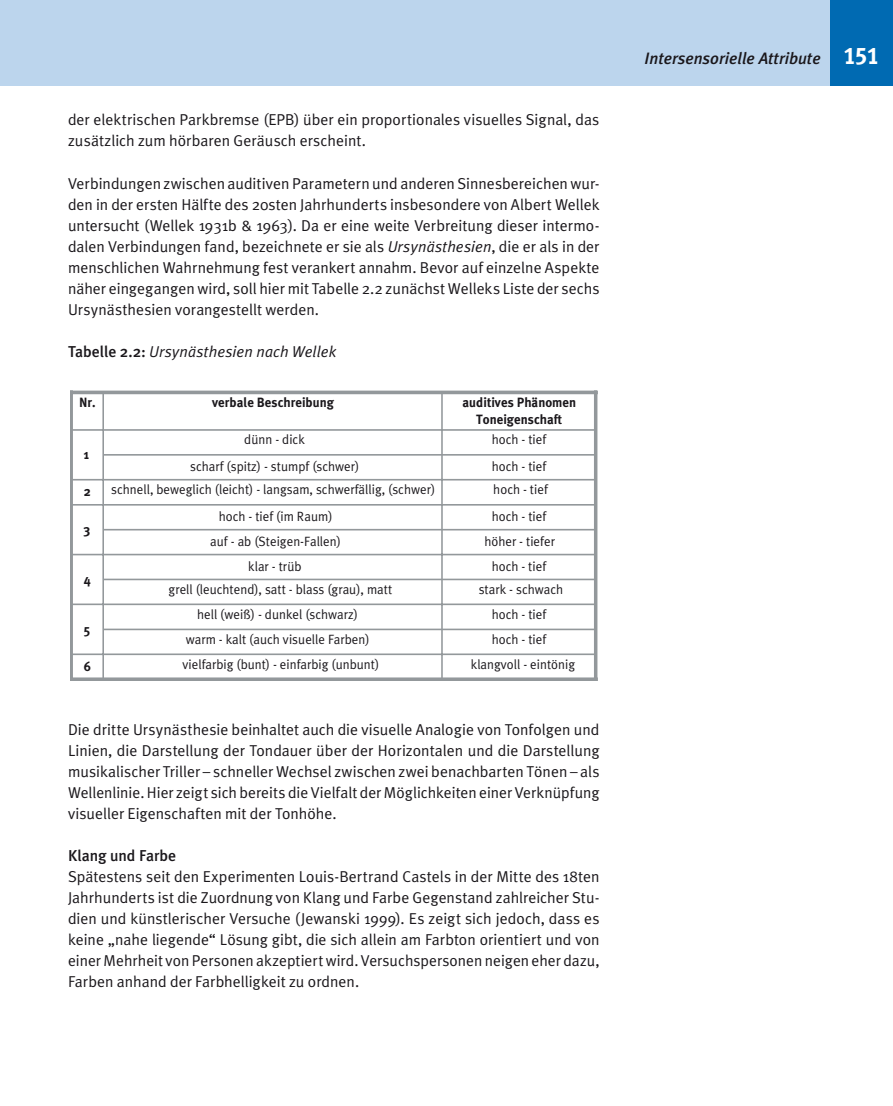
<style>
.page{position:relative;width:893px;height:1106px;background:#fff}
.page>*{position:absolute;margin:0;border:0;box-sizing:border-box;transform-origin:0 0}
.t1{font:italic 500 16.5px "Meta Plus";color:#1a171b}
.t2{font:15.75px/21px "Meta Plus Normal";color:#1a171b;text-align:justify}
.t3{font:italic 15.75px "Meta Plus Normal";letter-spacing:.01em;color:#1a171b}
.t4{font:500 15.75px "Meta Plus";letter-spacing:-.005em;color:#1a171b}
.t5{font:13.5px "Meta Plus Normal";letter-spacing:.005em;color:#1a171b;scale:.96 1}
.t6{font:700 13.5px/17.2px "Meta Plus";letter-spacing:.005em;color:#1a171b;text-align:center;scale:.96 1}
.s1{font-style:italic}
.s2{font-family:"Meta Plus";font-weight:500;font-style:normal}
.s3{font-family:"Meta Plus Bold Caps";font-weight:400;font-style:normal;font-size:24px;color:#fff}
</style>
<div class="page">
<div style="left:829px;top:0;width:64px;height:85px;background:#006ab2"></div>
<div style="left:0;top:0;width:829px;height:85px;background:#bcd5ed"></div>
<hr style="left:71px;top:429px;width:525px;height:2px;background:#93989b">
<hr style="left:71px;top:479px;width:525px;height:1px;background:#93989b">
<hr style="left:71px;top:504px;width:525px;height:1px;background:#93989b">
<hr style="left:71px;top:554px;width:525px;height:1px;background:#93989b">
<hr style="left:71px;top:603px;width:525px;height:2px;background:#93989b">
<hr style="left:71px;top:653px;width:525px;height:2px;background:#93989b">
<hr style="left:102px;top:392px;width:2px;height:287px;background:#93989b">
<hr style="left:441px;top:392px;width:2px;height:287px;background:#93989b">
<svg style="left:71px;top:390px;width:525px;height:4px;background:#a3a7a9"></svg>
<hr style="left:71px;top:392px;width:2px;height:287px;background:#93989b">
<hr style="left:594px;top:392px;width:3px;height:287px;background:#93989b">
<hr style="left:71px;top:677px;width:525px;height:3px;background:#93989b">
<hr style="left:103px;top:454px;width:493px;height:1px;background:#93989b">
<hr style="left:103px;top:529px;width:493px;height:1px;background:#93989b">
<hr style="left:103px;top:578px;width:493px;height:2px;background:#93989b">
<hr style="left:103px;top:628px;width:493px;height:2px;background:#93989b">
<p class="t2" style="left:68px;top:109px;width:533px">der elektrischen Parkbremse (EPB) über ein proportionales visuelles Signal, das zusätzlich zum hörbaren Geräusch erscheint.</p>
<p class="t2" style="left:68px;top:172px;width:533px">Verbindungen zwischen auditiven Parametern und anderen Sinnesbereichen wur&shy;den in der ersten Hälfte des 20sten Jahrhunderts insbesondere von Albert Wellek untersucht (Wellek 1931b &amp; 1963). Da er eine weite Verbreitung dieser intermo&shy;dalen Verbindungen fand, bezeichnete er sie als <span class="s1">Ursynästhesien</span>, die er als in der menschlichen Wahrnehmung fest verankert annahm. Bevor auf einzelne Aspekte näher eingegangen wird, soll hier mit Tabelle 2.2 zunächst Welleks Liste der sechs Ursynästhesien vorangestellt werden.</p>
<p class="t3" style="left:68px;top:342px;width:270px"><span class="s2">Tabelle 2.2:</span> Ursynästhesien nach Wellek</p>
<p class="t6" style="left:79px;top:393px;width:19px">Nr.</p>
<p class="t6" style="left:212px;top:393px;width:128px">verbale Beschreibung</p>
<p class="t6" style="left:463px;top:393px;width:120px">auditives Phänomen<br>Toneigenschaft</p>
<p class="t6" style="left:84px;top:445px;width:7px">1</p>
<p class="t5" style="left:244px;top:432px;width:64px">dünn - dick</p>
<p class="t5" style="left:492px;top:432px;width:58px">hoch - tief</p>
<p class="t5" style="left:190px;top:458px;width:178px">scharf (spitz) - stumpf (schwer)</p>
<p class="t5" style="left:492px;top:458px;width:58px">hoch - tief</p>
<p class="t6" style="left:84px;top:483px;width:9px">2</p>
<p class="t5" style="left:111px;top:482px;width:339px">schnell, beweglich (leicht) - langsam, schwerfällig, (schwer)</p>
<p class="t5" style="left:493px;top:482px;width:58px">hoch - tief</p>
<p class="t6" style="left:84px;top:520px;width:8px">3</p>
<p class="t6" style="left:84px;top:570px;width:9px">4</p>
<p class="t6" style="left:84px;top:620px;width:8px">5</p>
<p class="t5" style="left:219px;top:508px;width:120px">hoch - tief (im Raum)</p>
<p class="t5" style="left:492px;top:508px;width:58px">hoch - tief</p>
<p class="t5" style="left:210px;top:533px;width:138px">auf - ab (Steigen-Fallen)</p>
<p class="t5" style="left:484px;top:533px;width:75px">höher - tiefer</p>
<p class="t5" style="left:248px;top:558px;width:57px">klar - trüb</p>
<p class="t5" style="left:492px;top:558px;width:58px">hoch - tief</p>
<p class="t5" style="left:169px;top:581px;width:234px">grell (leuchtend), satt - blass (grau), matt</p>
<p class="t5" style="left:479px;top:581px;width:90px">stark - schwach</p>
<p class="t5" style="left:197px;top:606px;width:169px">hell (weiß) - dunkel (schwarz)</p>
<p class="t5" style="left:492px;top:606px;width:58px">hoch - tief</p>
<p class="t5" style="left:186px;top:631px;width:193px">warm - kalt (auch visuelle Farben)</p>
<p class="t5" style="left:492px;top:631px;width:58px">hoch - tief</p>
<p class="t6" style="left:84px;top:657px;width:9px">6</p>
<p class="t5" style="left:182px;top:656px;width:206px">vielfarbig (bunt) - einfarbig (unbunt)</p>
<p class="t5" style="left:471px;top:656px;width:110px">klangvoll - eintönig</p>
<p class="t2" style="left:68px;top:718px;width:533px">Die dritte Ursynästhesie beinhaltet auch die visuelle Analogie von Tonfolgen und Linien, die Darstellung der Tondauer über der Horizontalen und die Darstellung musikalischer Triller – schneller Wechsel zwischen zwei benachbarten Tönen – als Wellenlinie. Hier zeigt sich bereits die Vielfalt der Möglichkeiten einer Verknüpfung visueller Eigenschaften mit der Tonhöhe.</p>
<p class="t4" style="left:68px;top:846px;width:110px">Klang und Farbe</p>
<p class="t2" style="left:68px;top:865px;width:533px">Spätestens seit den Experimenten Louis-Bertrand Castels in der Mitte des 18ten Jahrhunderts ist die Zuordnung von Klang und Farbe Gegenstand zahlreicher Stu&shy;dien und künstlerischer Versuche (Jewanski 1999). Es zeigt sich jedoch, dass es keine „nahe liegende“ Lösung gibt, die sich allein am Farbton orientiert und von einer Mehrheit von Personen akzeptiert wird. Versuchspersonen neigen eher dazu, Farben anhand der Farbhelligkeit zu ordnen.</p>
<p class="t1" style="left:644px;top:49px;width:236px">Intersensorielle Attribute <span class="s3">151</span></p>
</div>
